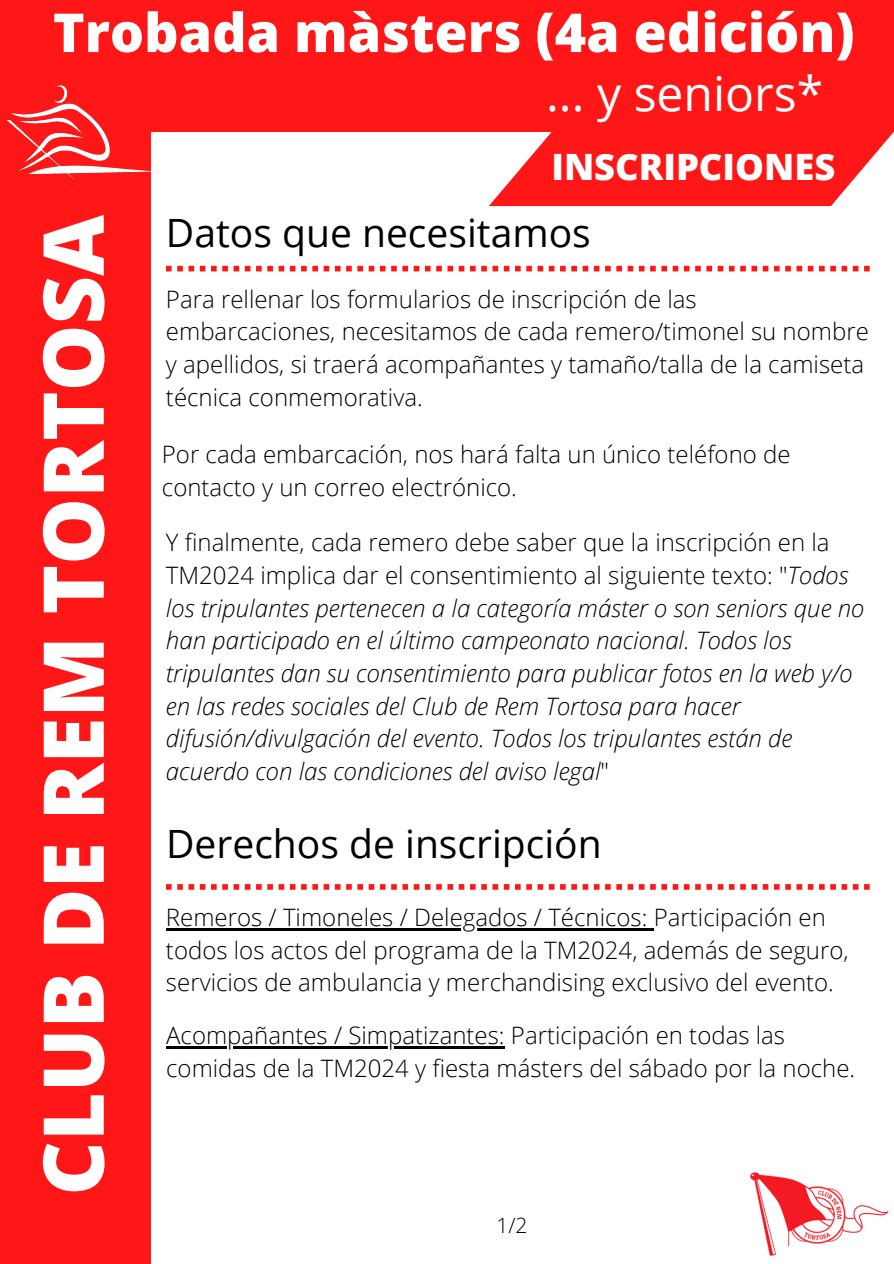
<style>
.page{position:relative;width:894px;height:1264px;background:#fff}
.page>*{position:absolute;margin:0;border:0;box-sizing:border-box;transform-origin:0 0}
.t1{font:800 84px "Open Sans";color:#fff}
.t2{font:800 53.7px "Open Sans";color:#fff}
.t3{font:48px "Open Sans";color:#fff}
.t4{font:39px "Open Sans";color:#000}
.t5{font:800 36.3px "Open Sans";color:#fff}
.t6{font:300 24px/32.7px "Open Sans";color:#000}
.t7{font:italic 300 24px/32.7px "Open Sans";color:#000}
.t8{font:300 21px "Open Sans";color:#000}
.s1{font-style:normal}
</style>
<div class="page">
<div style="left:0;top:0;width:893px;height:131px;background:#ff1616"></div>
<div style="left:0;top:0;width:151px;height:1263px;background:#ff1616"></div>
<img style="left:750px;top:1172px;width:139px;height:84px">
<svg style="left:166px;top:266px;width:703px;height:5px"></svg>
<svg style="left:488px;top:131px;width:405px;height:75px"></svg>
<img style="left:6px;top:85px;width:160px;height:95px">
<svg style="left:166px;top:884px;width:703px;height:5px"></svg>
<hr style="left:166px;top:928px;width:487px;height:2px;background:#000">
<hr style="left:166px;top:1046px;width:338px;height:2px;background:#000">
<h4 class="t2" style="left:53px;top:-5px;width:802px">Trobada màsters (4a edición)</h4>
<h6 class="t3" style="left:546px;top:60px;width:278px">... y seniors*</h6>
<p class="t1" style="left:14px;top:1195px;width:982px;rotate:-90deg">CLUB DE REM TORTOSA</p>
<h2 class="t5" style="left:551px;top:141px;width:285px">INSCRIPCIONES</h2>
<h5 class="t4" style="left:166px;top:205px;width:426px">Datos que necesitamos</h5>
<h6 class="t6" style="left:166px;top:282px;width:704px">Para rellenar los formularios de inscripción de las embarcaciones, necesitamos de cada remero/timonel su nombre y apellidos, si traerá acompañantes y tamaño/talla de la camiseta técnica conmemorativa.</h6>
<h6 class="t6" style="left:162px;top:437px;width:630px">Por cada embarcación, nos hará falta un único teléfono de contacto y un correo electrónico.</h6>
<p class="t7" style="left:166px;top:526px;width:699px"><span class="s1">Y finalmente, cada remero debe saber que la inscripción en la TM2024 implica dar el consentimiento al siguiente texto: "</span>Todos los tripulantes pertenecen a la categoría máster o son seniors que no han participado en el último campeonato nacional. Todos los tripulantes dan su consentimiento para publicar fotos en la web y/o en las redes sociales del Club de Rem Tortosa para hacer difusión/divulgación del evento. Todos los tripulantes están de acuerdo con las condiciones del aviso legal<span class="s1">"</span></p>
<h6 class="t4" style="left:166px;top:816px;width:437px">Derechos de inscripción</h6>
<h5 class="t6" style="left:166px;top:900px;width:684px">Remeros / Timoneles / Delegados / Técnicos: Participación en todos los actos del programa de la TM2024, además de seguro, servicios de ambulancia y merchandising exclusivo del evento.</h5>
<p class="t6" style="left:166px;top:1018px;width:690px">Acompañantes / Simpatizantes: Participación en todas las comidas de la TM2024 y fiesta másters del sábado por la noche.</p>
<h6 class="t8" style="left:496px;top:1210px;width:33px">1/2</h6>
</div>
